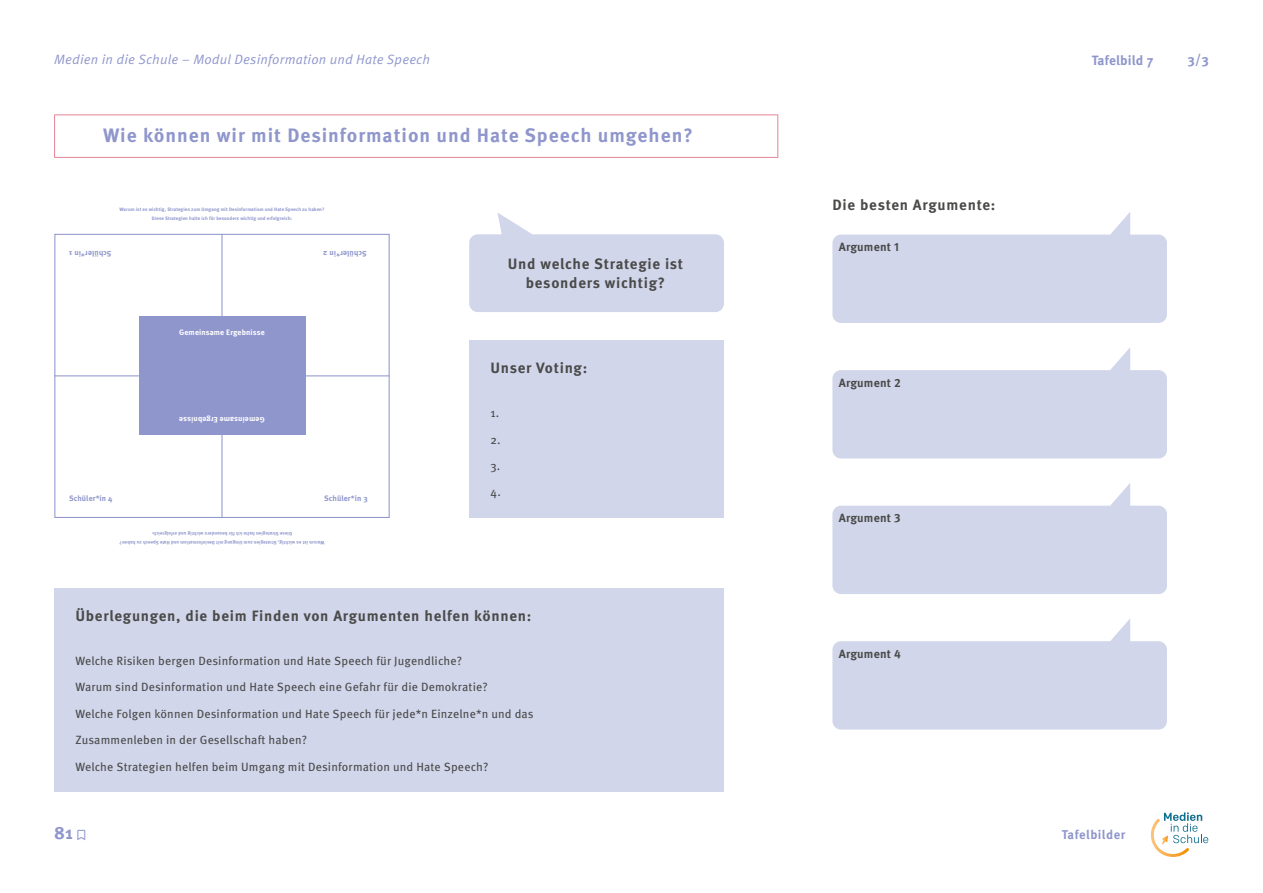
<style>
.page{position:relative;width:1263px;height:893px;background:#fff}
.page>*{position:absolute;margin:0;border:0;box-sizing:border-box;transform-origin:0 0}
.t1{font:700 19.5px "Meta Pro";letter-spacing:.05em;color:#8f96cc}
.t2{font:700 18px "Meta Pro";color:#8f96cc}
.t3{font:700 15px/19.5px "Meta Pro";letter-spacing:.05em;color:#4a4a49;text-align:center}
.t4{font:italic 13.5px "Meta Pro";letter-spacing:.015em;color:#8f96cc}
.t5{font:700 13.5px "Meta Pro";letter-spacing:.01em;color:#8f96cc}
.t6{font:700 12.75px "Meta Pro";letter-spacing:.035em;color:#8f96cc}
.t7{font:12px "Meta Pro";letter-spacing:.015em;color:#4a4a49}
.t8{font:700 12px "Meta Pro";letter-spacing:.015em;color:#4a4a49}
.t9{font:700 7.8px "Meta Pro";letter-spacing:.015em;color:#8f96cc}
.t10{font:700 7.8px "Meta Pro";letter-spacing:.015em;color:#fff}
.t11{font:700 4.8px/8.9px "Meta Pro";letter-spacing:.015em;color:#8f96cc;text-align:center}
</style>
<div class="page">
<svg style="left:1151px;top:812px;width:57px;height:45px"></svg>
<hr style="left:54px;top:114px;width:724px;height:1px;background:#e38294">
<hr style="left:54px;top:115px;width:1px;height:42px;background:#e38294">
<hr style="left:777px;top:115px;width:1px;height:42px;background:#e38294">
<hr style="left:54px;top:157px;width:724px;height:1px;background:#e38294">
<div style="left:54px;top:588px;width:669px;height:204px;background:#d1d6eb"></div>
<div style="left:469px;top:340px;width:254px;height:178px;background:#d1d6eb"></div>
<div style="left:54px;top:234px;width:336px;height:284px;border:1px solid #8f96cc"></div>
<hr style="left:54px;top:375px;width:335px;height:1px;background:#8f96cc">
<hr style="left:221px;top:234px;width:2px;height:284px;background:#8f96cc">
<div style="left:139px;top:317px;width:166px;height:118px;background:#8f96cc"></div>
<svg style="left:469px;top:213px;width:255px;height:99px"></svg>
<svg style="left:832px;top:212px;width:335px;height:111px"></svg>
<svg style="left:832px;top:483px;width:335px;height:111px"></svg>
<svg style="left:832px;top:348px;width:335px;height:110px"></svg>
<svg style="left:832px;top:619px;width:335px;height:111px"></svg>
<p class="t4" style="left:54px;top:51px;width:377px">Medien in die Schule – Modul Desinformation und Hate Speech</p>
<h1 class="t1" style="left:103px;top:123px;width:591px">Wie können wir mit Desinformation und Hate Speech umgehen?</h1>
<p class="t11" style="left:120px;top:205px;width:206px">Warum ist es wichtig, Strategien zum Umgang mit Desinformatiom und Hate Speech zu haben?<br>Diese Strategien halte ich für besonders wichtig und erfolgreich:</p>
<p class="t9" style="left:112px;top:259px;width:44px;rotate:-180deg">Schüler*in 1</p>
<p class="t9" style="left:367px;top:259px;width:45px;rotate:-180deg">Schüler*in 2</p>
<p class="t10" style="left:179px;top:327px;width:87px">Gemeinsame Ergebnisse</p>
<p class="t10" style="left:265px;top:424px;width:87px;rotate:-180deg">Gemeinsame Ergebnisse</p>
<p class="t9" style="left:69px;top:493px;width:45px">Schüler*in 4</p>
<p class="t9" style="left:324px;top:493px;width:45px">Schüler*in 3</p>
<p class="t11" style="left:324px;top:547px;width:206px;rotate:-180deg">Warum ist es wichtig, Strategien zum Umgang mit Desinformatiom und Hate Speech zu haben?<br>Diese Strategien halte ich für besonders wichtig und erfolgreich:</p>
<p class="t3" style="left:508px;top:255px;width:177px">Und welche Strategie ist besonders wichtig?</p>
<p class="t3" style="left:490px;top:358px;width:98px">Unser Voting:</p>
<p class="t7" style="left:490px;top:405px;width:10px">1.</p>
<p class="t7" style="left:490px;top:432px;width:12px">2.</p>
<p class="t7" style="left:490px;top:458px;width:11px">3.</p>
<p class="t7" style="left:490px;top:485px;width:12px">4.</p>
<p class="t3" style="left:75px;top:606px;width:457px">Überlegungen, die beim Finden von Argumenten helfen können:</p>
<p class="t7" style="left:75px;top:653px;width:388px">Welche Risiken bergen Desinformation und Hate Speech für Jugendliche?</p>
<p class="t7" style="left:75px;top:680px;width:414px">Warum sind Desinformation und Hate Speech eine Gefahr für die Demokratie?</p>
<p class="t7" style="left:75px;top:706px;width:460px">Welche Folgen können Desinformation und Hate Speech für jede*n Einzelne*n und das</p>
<p class="t7" style="left:75px;top:732px;width:233px">Zusammenleben in der Gesellschaft haben?</p>
<p class="t7" style="left:75px;top:759px;width:414px">Welche Strategien helfen beim Umgang mit Desinformation und Hate Speech?</p>
<p class="t3" style="left:832px;top:195px;width:164px">Die besten Argumente:</p>
<p class="t8" style="left:839px;top:239px;width:62px">Argument 1</p>
<p class="t8" style="left:839px;top:375px;width:64px">Argument 2</p>
<p class="t8" style="left:839px;top:510px;width:63px">Argument 3</p>
<p class="t8" style="left:839px;top:646px;width:64px">Argument 4</p>
<p class="t5" style="left:1092px;top:51px;width:63px">Tafelbild 7</p>
<p class="t5" style="left:1187px;top:51px;width:23px">3/3</p>
<h2 class="t2" style="left:54px;top:821px;width:20px">81</h2>
<p class="t6" style="left:1062px;top:826px;width:65px">Tafelbilder</p>
</div>
